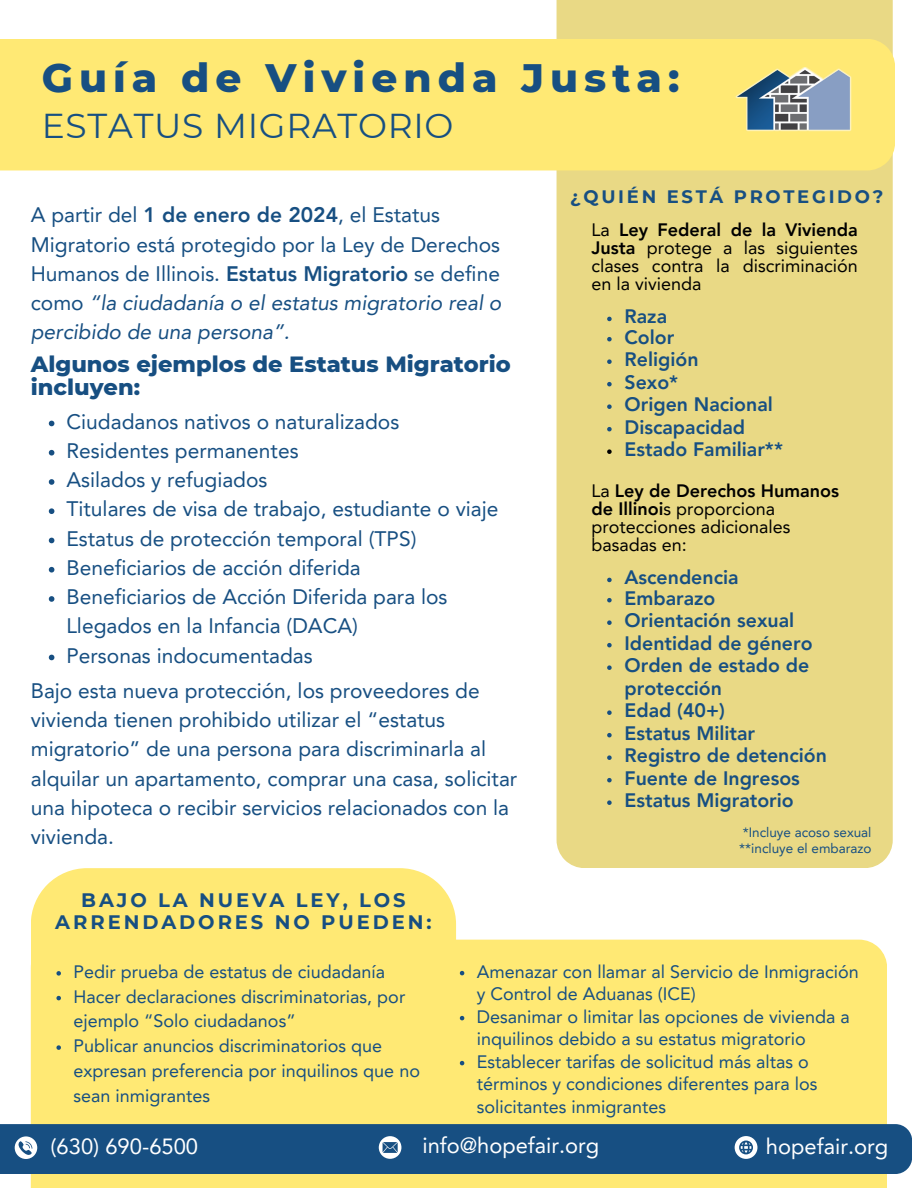
<style>
.page{position:relative;width:918px;height:1188px;background:#fff}
.page>*{position:absolute;margin:0;border:0;box-sizing:border-box;transform-origin:0 0}
.t1{font:800 40.5px "Montserrat";letter-spacing:.15em;color:#174f82}
.t2{font:34.5px "Montserrat";letter-spacing:.02em;color:#174f82}
.t3{font:800 22.5px/22.5px "Montserrat";color:#174f82}
.t4{font:21.9px "Avenir LT Pro";color:#fff}
.t5{font:21px/29.2px "Avenir LT Pro";color:#174f82}
.t6{font:800 19.5px/22.5px "Avenir LT Pro";color:#174f82}
.t7{font:700 19.5px/21.3px "Montserrat";letter-spacing:.15em;color:#174f82;text-align:center}
.t8{font:18px/22.5px "Avenir LT Pro";color:#174f82}
.t9{font:18px/18px "Avenir LT Pro";color:#000;text-align:justify}
.t10{font:700 18px "Montserrat";letter-spacing:.15em;color:#174f82}
.t11{font:13.5px "Avenir LT Pro";color:#174f82}
.s1{font-weight:800}
.s2{font-style:italic}
</style>
<div class="page">
<div style="left:31px;top:868px;width:425px;height:72px;background:#ffe974"></div>
<div style="left:31px;top:940px;width:856px;height:248px;background:#ffe974"></div>
<svg style="left:56px;top:971px;width:5px;height:5px"></svg>
<svg style="left:56px;top:996px;width:5px;height:4px"></svg>
<svg style="left:56px;top:1045px;width:5px;height:5px"></svg>
<div style="left:557px;top:0;width:336px;height:868px;background:#e9d985"></div>
<div style="left:0;top:39px;width:895px;height:131px;background:#ffe974"></div>
<img style="left:735px;top:67px;width:118px;height:66px">
<div style="left:0;top:1124px;width:912px;height:50px;background:#174f82"></div>
<svg style="left:15px;top:1136px;width:22px;height:23px"></svg>
<svg style="left:735px;top:1136px;width:22px;height:23px"></svg>
<svg style="left:379px;top:1136px;width:22px;height:23px"></svg>
<svg style="left:49px;top:421px;width:5px;height:5px"></svg>
<svg style="left:49px;top:450px;width:5px;height:6px"></svg>
<svg style="left:49px;top:479px;width:5px;height:6px"></svg>
<svg style="left:49px;top:508px;width:5px;height:6px"></svg>
<svg style="left:49px;top:538px;width:5px;height:5px"></svg>
<svg style="left:49px;top:567px;width:5px;height:6px"></svg>
<svg style="left:49px;top:596px;width:5px;height:6px"></svg>
<svg style="left:49px;top:655px;width:5px;height:5px"></svg>
<svg style="left:460px;top:971px;width:4px;height:4px"></svg>
<svg style="left:460px;top:1016px;width:4px;height:4px"></svg>
<svg style="left:460px;top:1061px;width:4px;height:4px"></svg>
<svg style="left:607px;top:317px;width:5px;height:4px"></svg>
<svg style="left:607px;top:337px;width:5px;height:4px"></svg>
<svg style="left:607px;top:359px;width:5px;height:5px"></svg>
<svg style="left:607px;top:382px;width:5px;height:4px"></svg>
<svg style="left:607px;top:404px;width:5px;height:5px"></svg>
<svg style="left:607px;top:427px;width:5px;height:4px"></svg>
<svg style="left:607px;top:449px;width:5px;height:5px"></svg>
<svg style="left:607px;top:578px;width:5px;height:4px"></svg>
<svg style="left:607px;top:598px;width:5px;height:4px"></svg>
<svg style="left:607px;top:620px;width:5px;height:5px"></svg>
<svg style="left:607px;top:643px;width:5px;height:4px"></svg>
<svg style="left:607px;top:665px;width:5px;height:5px"></svg>
<svg style="left:607px;top:710px;width:5px;height:5px"></svg>
<svg style="left:607px;top:733px;width:5px;height:4px"></svg>
<svg style="left:607px;top:755px;width:5px;height:5px"></svg>
<svg style="left:607px;top:778px;width:5px;height:4px"></svg>
<svg style="left:607px;top:800px;width:5px;height:5px"></svg>
<h5 class="t1" style="left:42px;top:53px;width:639px">Guía de Vivienda Justa:</h5>
<h5 class="t2" style="left:42px;top:104px;width:413px">ESTATUS MIGRATORIO</h5>
<p class="t5" style="left:31px;top:202px;width:472px">A partir del <span class="s1">1 de enero de 2024</span>, el Estatus Migratorio está protegido por la Ley de Derechos Humanos de Illinois. <span class="s1">Estatus Migratorio</span> se define como <span class="s2">“la ciudadanía o el estatus migratorio real o percibido de una persona”.</span></p>
<p class="t3" style="left:31px;top:353px;width:482px">Algunos ejemplos de Estatus Migratorio incluyen:</p>
<p class="t5" style="left:66px;top:409px;width:334px">Ciudadanos nativos o naturalizados</p>
<p class="t5" style="left:66px;top:438px;width:234px">Residentes permanentes</p>
<p class="t5" style="left:66px;top:467px;width:203px">Asilados y refugiados</p>
<p class="t5" style="left:66px;top:496px;width:433px">Titulares de visa de trabajo, estudiante o viaje</p>
<p class="t5" style="left:66px;top:526px;width:352px">Estatus de protección temporal (TPS)</p>
<p class="t5" style="left:66px;top:555px;width:296px">Beneficiarios de acción diferida</p>
<p class="t5" style="left:66px;top:584px;width:383px">Beneficiarios de Acción Diferida para los<br>Llegados en la Infancia (DACA)</p>
<p class="t5" style="left:66px;top:643px;width:248px">Personas indocumentadas</p>
<p class="t5" style="left:31px;top:678px;width:488px">Bajo esta nueva protección, los proveedores de vivienda tienen prohibido utilizar el “estatus migratorio” de una persona para discriminarla al alquilar un apartamento, comprar una casa, solicitar una hipoteca o recibir servicios relacionados con la vivienda.</p>
<p class="t10" style="left:570px;top:186px;width:315px">¿QUIÉN ESTÁ PROTEGIDO?</p>
<h3 class="t9" style="left:591px;top:222px;width:268px">La <span class="s1">Ley Federal de la Vivienda Justa</span> protege a las siguientes clases contra la discriminación en la vivienda</h3>
<h2 class="t6" style="left:625px;top:307px;width:44px">Raza</h2>
<p class="t6" style="left:625px;top:327px;width:51px">Color</p>
<p class="t6" style="left:625px;top:350px;width:76px">Religión</p>
<p class="t6" style="left:625px;top:372px;width:55px">Sexo*</p>
<p class="t6" style="left:625px;top:395px;width:150px">Origen Nacional</p>
<p class="t6" style="left:625px;top:417px;width:122px">Discapacidad</p>
<p class="t6" style="left:625px;top:440px;width:160px">Estado Familiar**</p>
<p class="t9" style="left:591px;top:483px;width:249px;text-align:left">La <span class="s1">Ley de Derechos Humanos de Illinoi</span>s proporciona protecciones adicionales basadas en:</p>
<p class="t6" style="left:625px;top:568px;width:116px">Ascendencia</p>
<h3 class="t6" style="left:625px;top:588px;width:92px">Embarazo</h3>
<h4 class="t6" style="left:625px;top:611px;width:171px">Orientación sexual</h4>
<p class="t6" style="left:625px;top:633px;width:190px">Identidad de género</p>
<p class="t6" style="left:625px;top:656px;width:186px">Orden de estado de protección</p>
<p class="t6" style="left:625px;top:701px;width:102px">Edad (40+)</p>
<p class="t6" style="left:625px;top:723px;width:132px">Estatus Militar</p>
<p class="t6" style="left:625px;top:746px;width:204px">Registro de detención</p>
<p class="t6" style="left:625px;top:768px;width:177px">Fuente de Ingresos</p>
<p class="t6" style="left:625px;top:791px;width:171px">Estatus Migratorio</p>
<h3 class="t11" style="left:743px;top:827px;width:130px">*Incluye acoso sexual</h3>
<p class="t11" style="left:739px;top:843px;width:134px">**incluye el embarazo</p>
<h5 class="t7" style="left:55px;top:890px;width:378px">BAJO LA NUEVA LEY, LOS<br>ARRENDADORES NO PUEDEN:</h5>
<p class="t8" style="left:74px;top:962px;width:313px">Pedir prueba de estatus de ciudadanía</p>
<p class="t8" style="left:74px;top:986px;width:333px;line-height:24.8px">Hacer declaraciones discriminatorias, por ejemplo “Solo ciudadanos”</p>
<p class="t8" style="left:74px;top:1035px;width:348px;line-height:24.8px">Publicar anuncios discriminatorios que expresan preferencia por inquilinos que no sean inmigrantes</p>
<p class="t8" style="left:477px;top:962px;width:383px">Amenazar con llamar al Servicio de Inmigración y Control de Aduanas (ICE)</p>
<h1 class="t8" style="left:477px;top:1007px;width:374px">Desanimar o limitar las opciones de vivienda a inquilinos debido a su estatus migratorio</h1>
<h4 class="t8" style="left:477px;top:1052px;width:342px">Establecer tarifas de solicitud más altas o términos y condiciones diferentes para los solicitantes inmigrantes</h4>
<p class="t4" style="left:422px;top:1136px;width:178px">info@hopefair.org</p>
<p class="t4" style="left:51px;top:1138px;width:149px">(630) 690-6500</p>
<p class="t4" style="left:766px;top:1138px;width:124px">hopefair.org</p>
</div>
